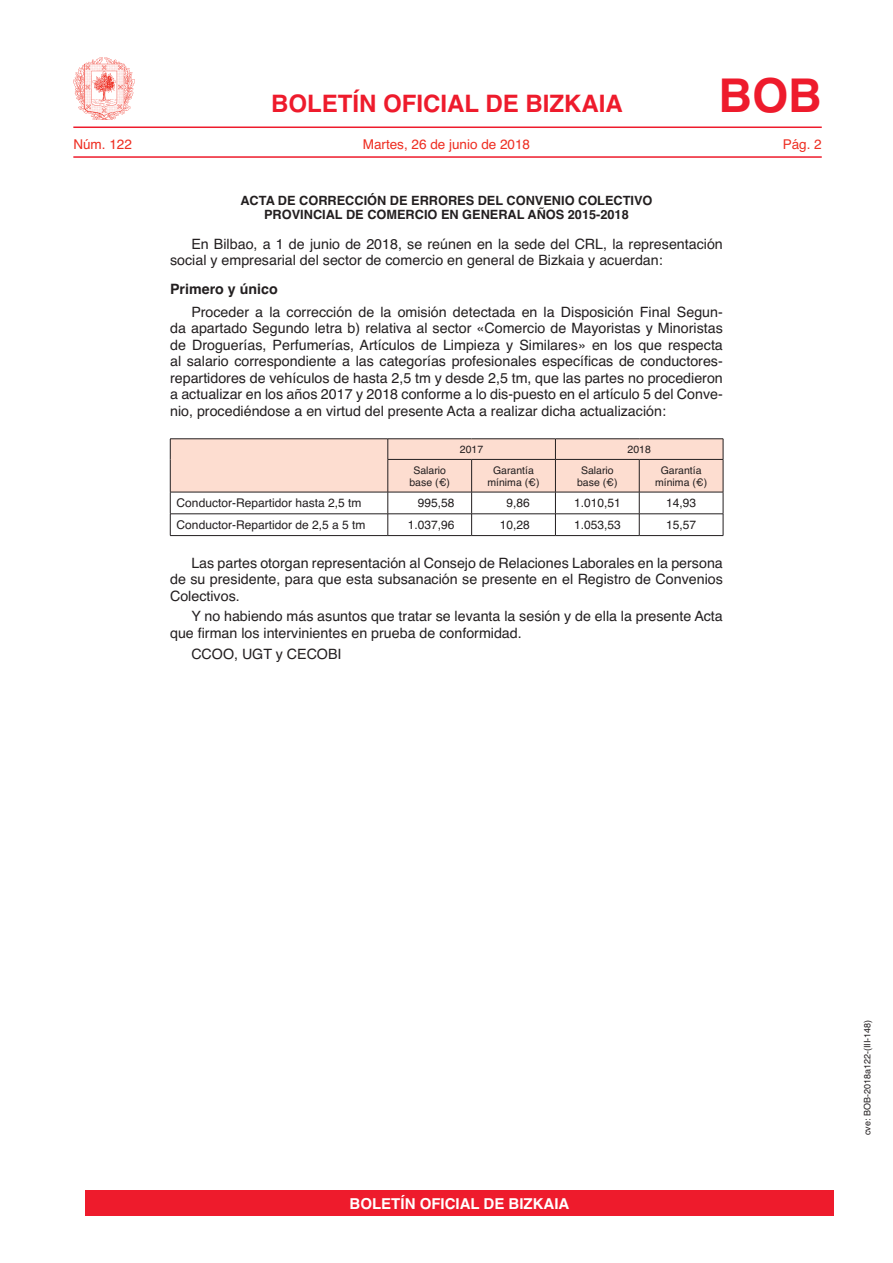
<style>
.page{position:relative;width:893px;height:1263px;background:#fff}
.page>*{position:absolute;margin:0;border:0;box-sizing:border-box;transform-origin:0 0}
.t1{font:700 46.5px "Helvetica";color:#ee1b2c}
.t2{font:700 24px "Helvetica";color:#ee1b2c}
.t3{font:700 15px "Helvetica";color:#fff}
.t4{font:14.25px/16.5px "Helvetica";color:#231f20}
.t5{font:700 14.25px "Helvetica";color:#231f20}
.t6{font:13.5px "Helvetica";color:#ee2e22}
.t7{font:700 12.75px/14.2px "Helvetica";color:#231f20;text-align:center}
.t8{font:12px "Helvetica";color:#231f20}
.t9{font:10.5px/12px "Helvetica";color:#231f20;text-align:center}
.t10{font:9px "Helvetica";color:#231f20}
</style>
<div class="page">
<hr style="left:73px;top:126px;width:749px;height:2px;background:#ee1b2c">
<hr style="left:73px;top:156px;width:749px;height:2px;background:#ee1b2c">
<img style="left:74px;top:58px;width:61px;height:61px">
<hr style="left:170px;top:535px;width:218px;height:1px;background:#231f20">
<hr style="left:388px;top:535px;width:84px;height:1px;background:#231f20">
<hr style="left:472px;top:535px;width:83px;height:1px;background:#231f20">
<hr style="left:555px;top:535px;width:84px;height:1px;background:#231f20">
<hr style="left:639px;top:535px;width:84px;height:1px;background:#231f20">
<hr style="left:170px;top:438px;width:218px;height:1px;background:#231f20">
<hr style="left:388px;top:438px;width:84px;height:1px;background:#231f20">
<hr style="left:472px;top:438px;width:83px;height:1px;background:#231f20">
<hr style="left:555px;top:438px;width:84px;height:1px;background:#231f20">
<hr style="left:639px;top:438px;width:84px;height:1px;background:#231f20">
<svg style="left:170px;top:439px;width:554px;height:96px"></svg>
<hr style="left:170px;top:459px;width:1px;height:33px;background:#231f20">
<hr style="left:723px;top:460px;width:1px;height:32px;background:#231f20">
<hr style="left:170px;top:492px;width:218px;height:1px;background:#231f20">
<hr style="left:388px;top:492px;width:84px;height:1px;background:#231f20">
<hr style="left:472px;top:492px;width:83px;height:1px;background:#231f20">
<hr style="left:555px;top:492px;width:84px;height:1px;background:#231f20">
<hr style="left:639px;top:492px;width:84px;height:1px;background:#231f20">
<div style="left:85px;top:1191px;width:748px;height:25px;background:#ee1b2c"></div>
<h2 class="t2" style="left:271px;top:84px;width:353px">BOLETÍN OFICIAL DE BIZKAIA</h2>
<h1 class="t1" style="left:718px;top:58px;width:105px">BOB</h1>
<p class="t6" style="left:73px;top:134px;width:60px">Núm. 122</p>
<p class="t6" style="left:363px;top:134px;width:169px">Martes, 26 de junio de 2018</p>
<p class="t6" style="left:783px;top:134px;width:41px">Pág. 2</p>
<p class="t7" style="left:240px;top:194px;width:414px">ACTA DE CORRECCIÓN DE ERRORES DEL CONVENIO COLECTIVO<br>PROVINCIAL DE COMERCIO EN GENERAL AÑOS 2015-2018</p>
<p class="t4" style="left:170px;top:236px;width:554px;text-indent:21px">En Bilbao, a 1 de junio de 2018, se reúnen en la sede del CRL, la representación social y empresarial del sector de comercio en general de Bizkaia y acuerdan:</p>
<p class="t5" style="left:170px;top:277px;width:109px">Primero y único</p>
<p class="t4" style="left:170px;top:304px;width:554px;text-align:justify;text-indent:21px">Proceder a la corrección de la omisión detectada en la Disposición Final Segun&shy;da apartado Segundo letra b) relativa al sector «Comercio de Mayoristas y Minoristas de Droguerías, Perfumerías, Artículos de Limpieza y Similares» en los que respecta al salario correspondiente a las categorías profesionales específicas de conductores&shy;repartidores de vehículos de hasta 2,5 tm y desde 2,5 tm, que las partes no procedieron a actualizar en los años 2017 y 2018 conforme a lo dis-puesto en el artículo 5 del Conve&shy;nio, procediéndose a en virtud del presente Acta a realizar dicha actualización:</p>
<p class="t9" style="left:460px;top:444px;width:25px">2017</p>
<p class="t9" style="left:628px;top:444px;width:25px">2018</p>
<p class="t9" style="left:409px;top:464px;width:42px">Salario base (€)</p>
<p class="t9" style="left:487px;top:464px;width:54px">Garantía mínima (€)</p>
<p class="t9" style="left:577px;top:464px;width:42px">Salario base (€)</p>
<p class="t9" style="left:655px;top:464px;width:54px">Garantía mínima (€)</p>
<p class="t8" style="left:177px;top:494px;width:186px">Conductor-Repartidor hasta 2,5 tm</p>
<p class="t8" style="left:418px;top:494px;width:38px">995,58</p>
<p class="t8" style="left:507px;top:494px;width:25px">9,86</p>
<p class="t8" style="left:574px;top:494px;width:48px">1.010,51</p>
<p class="t8" style="left:666px;top:494px;width:32px">14,93</p>
<p class="t8" style="left:177px;top:516px;width:190px">Conductor-Repartidor de 2,5 a 5 tm</p>
<p class="t8" style="left:408px;top:516px;width:48px">1.037,96</p>
<p class="t8" style="left:500px;top:516px;width:32px">10,28</p>
<p class="t8" style="left:574px;top:516px;width:48px">1.053,53</p>
<p class="t8" style="left:666px;top:516px;width:32px">15,57</p>
<p class="t4" style="left:170px;top:555px;width:554px;text-align:justify;text-indent:21px">Las partes otorgan representación al Consejo de Relaciones Laborales en la persona de su presidente, para que esta subsanación se presente en el Registro de Convenios Colectivos.</p>
<p class="t4" style="left:170px;top:608px;width:554px;text-indent:21px">Y no habiendo más asuntos que tratar se levanta la sesión y de ella la presente Acta que firman los intervinientes en prueba de conformidad.</p>
<p class="t4" style="left:191px;top:646px;width:152px">CCOO, UGT y CECOBI</p>
<p class="t3" style="left:350px;top:1192px;width:221px">BOLETÍN OFICIAL DE BIZKAIA</p>
<p class="t10" style="left:860px;top:1135px;width:117px;rotate:-90deg">cve: BOB-2018a122-(III-148)</p>
</div>
